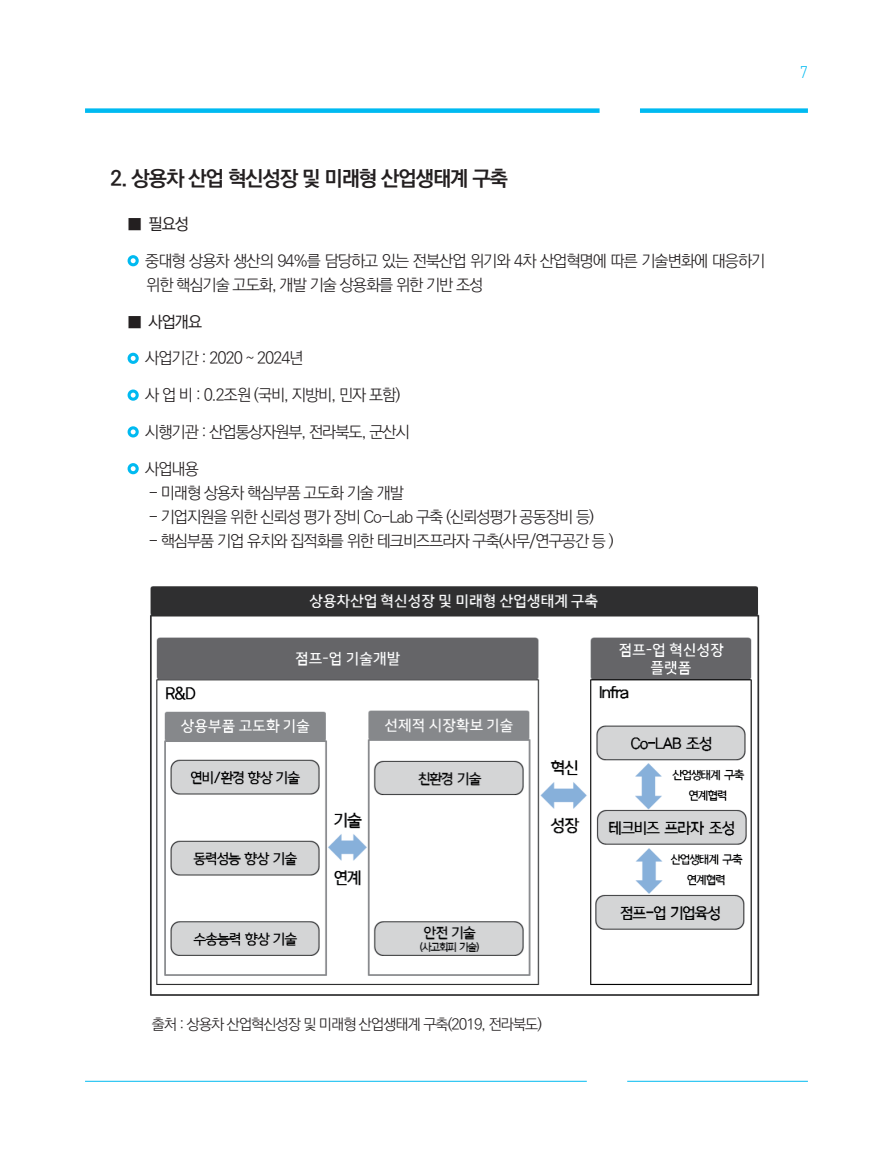
<style>
.page{position:relative;width:893px;height:1149px;background:#fff}
.page>*{position:absolute;margin:0;border:0;box-sizing:border-box;transform-origin:0 0}
.t1{font:700 21px "Ko Pub Dotum";letter-spacing:-.05em;color:#231f20}
.t2{font:16.5px "Dinlig";color:#00baf1;scale:.95 1}
.t3{font:16.2px/24px "Ko Pub Dotum PL";letter-spacing:-.06em;color:#231f20}
.t4{font:16.2px "Ko Pub Dotum PM";letter-spacing:-.06em;color:#231f20}
.t5{font:15px "Ko Pub Dotum PL";letter-spacing:-.06em;color:#231f20}
</style>
<div class="page">
<div style="left:85px;top:108px;width:515px;height:5px;background:#00baf1"></div>
<div style="left:640px;top:108px;width:168px;height:5px;background:#00baf1"></div>
<hr style="left:85px;top:1080px;width:502px;height:1px;background:#00baf1">
<hr style="left:627px;top:1080px;width:181px;height:1px;background:#00baf1">
<div style="left:128px;top:255px;width:11px;height:11px;border:3px solid #00baf1;border-radius:50%"></div>
<div style="left:128px;top:352px;width:11px;height:12px;border:3px solid #00baf1;border-radius:50%"></div>
<div style="left:128px;top:389px;width:11px;height:11px;border:3px solid #00baf1;border-radius:50%"></div>
<div style="left:128px;top:426px;width:11px;height:11px;border:3px solid #00baf1;border-radius:50%"></div>
<div style="left:128px;top:463px;width:11px;height:11px;border:3px solid #00baf1;border-radius:50%"></div>
<img style="left:150px;top:586px;width:610px;height:410px">
<p class="t1" style="left:111px;top:168px;width:399px">2. 상용차 산업 혁신성장 및 미래형 산업생태계 구축</p>
<p class="t4" style="left:128px;top:216px;width:63px">■ 필요성</p>
<p class="t3" style="left:145px;top:249px;width:622px">중대형 상용차 생산의 94%를 담당하고 있는 전북산업 위기와 4차 산업혁명에 따른 기술변화에 대응하기 위한 핵심기술 고도화, 개발 기술 상용화를 위한 기반 조성</p>
<p class="t4" style="left:128px;top:313px;width:76px">■ 사업개요</p>
<p class="t3" style="left:145px;top:347px;width:160px">사업기간 : 2020 ~ 2024년</p>
<p class="t3" style="left:145px;top:384px;width:257px">사 업 비 : 0.2조원 (국비, 지방비, 민자 포함)</p>
<p class="t3" style="left:145px;top:420px;width:266px">시행기관 : 산업통상자원부, 전라북도, 군산시</p>
<p class="t3" style="left:145px;top:457px;width:55px">사업내용</p>
<p class="t3" style="left:149px;top:481px;width:257px">- 미래형 상용차 핵심부품 고도화 기술 개발</p>
<p class="t3" style="left:149px;top:505px;width:447px">- 기업지원을 위한 신뢰성 평가 장비 Co-Lab 구축 (신뢰성평가 공동장비 등)</p>
<p class="t3" style="left:149px;top:529px;width:466px">- 핵심부품 기업 유치와 집적화를 위한 테크비즈프라자 구축(사무/연구공간 등 )</p>
<p class="t2" style="left:800px;top:62px;width:10px">7</p>
<p class="t5" style="left:152px;top:1016px;width:392px">출처 : 상용차 산업혁신성장 및 미래형 산업생태계 구축(2019, 전라북도)</p>
</div>
